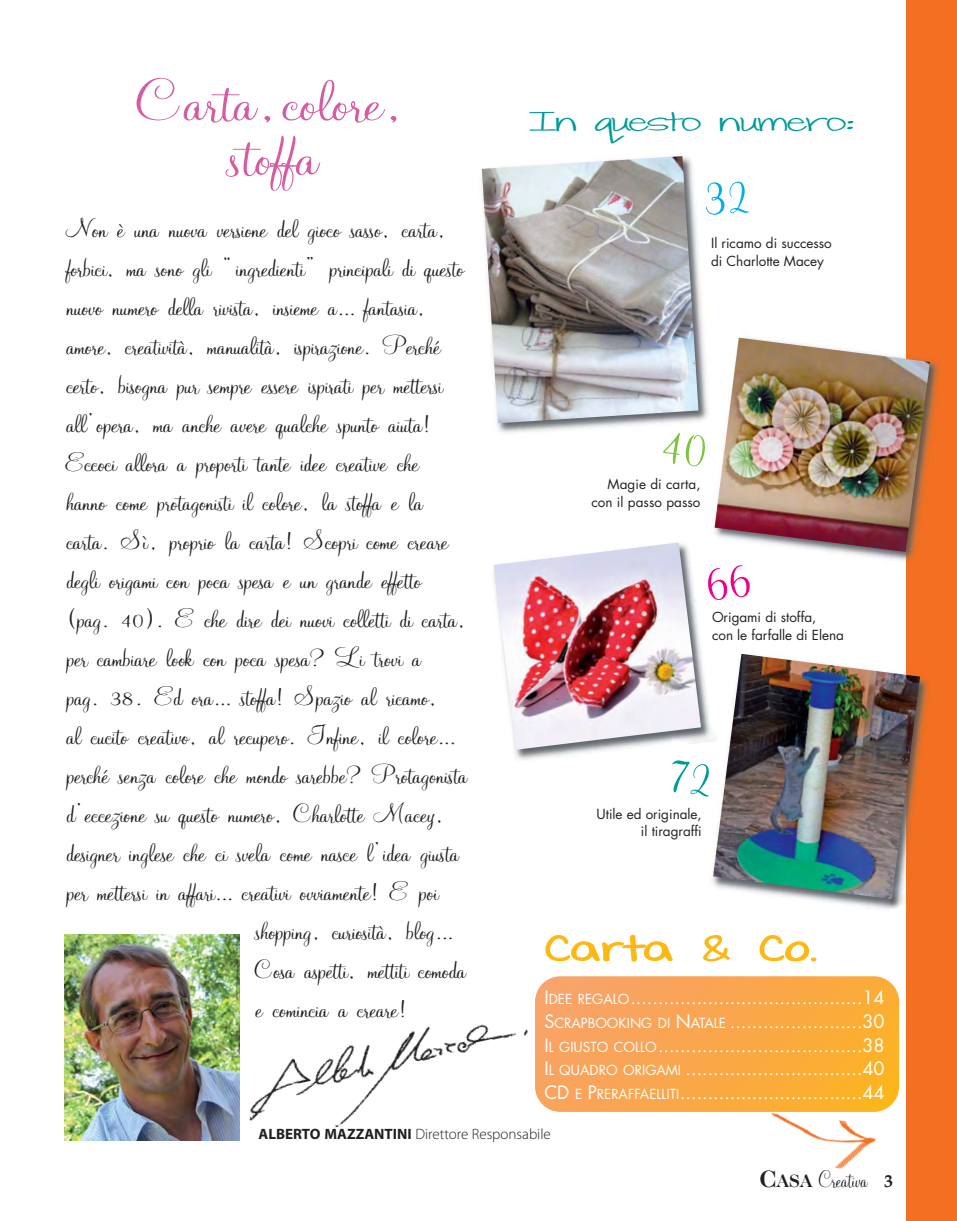
<style>
.page{position:relative;width:957px;height:1221px;background:#fff}
.page>*{position:absolute;margin:0;border:0;box-sizing:border-box;transform-origin:0 0}
.t1{font:59.4px/54.4px "AT Mahogany Script";color:#d75ba1;text-align:center;scale:1.34 1}
.t2{font:36px "Set Firetothe Rain";color:#fdb813;scale:1.54 1}
.t3{font:26.55px "AT Mahogany Script";letter-spacing:-.005em;color:#231f20;scale:1.2 1}
.t4{font:24px "AT Mahogany Script";color:#231f20}
.t5{font:21px "Janda Everyday Casual";letter-spacing:-.05em;color:#009b99;scale:2.02 1}
.t6{font:18px/23.5px "Futura";color:#fff;text-align:justify}
.t7{font:300 15px "Myriad Pro";color:#231f20}
.t8{font:13.5px/17.7px "Futura";color:#231f20}
.s1{font-size:30px}
.s2{font-size:13.5px}
.s3{font-weight:700}
.s4{font-family:"Caslon Two Twenty Four";font-weight:700}
.s5{font-family:"Caslon Two Twenty Four";font-weight:700;font-size:18px}
.s6{font-family:"Palatino";font-weight:700;font-size:18px}
</style>
<div class="page">
<div style="left:906px;top:0;width:51px;height:1220px;background:#f36f21"></div>
<img style="left:535px;top:976px;width:364px;height:135px">
<img style="left:768px;top:1068px;width:132px;height:101px">
<img style="left:481px;top:169px;width:226px;height:264px">
<img style="left:482px;top:156px;width:216px;height:267px">
<img style="left:906px;top:360px;width:33px;height:201px">
<img style="left:714px;top:337px;width:216px;height:215px">
<img style="left:493px;top:535px;width:224px;height:225px">
<img style="left:494px;top:542px;width:207px;height:207px">
<img style="left:65px;top:934px;width:174px;height:206px">
<img style="left:228px;top:1001px;width:315px;height:140px">
<img style="left:706px;top:647px;width:200px;height:263px">
<img style="left:906px;top:676px;width:23px;height:232px">
<img style="left:713px;top:653px;width:207px;height:246px">
<svg style="left:704px;top:181px;width:3px;height:34px"></svg>
<svg style="left:662px;top:431px;width:44px;height:2px"></svg>
<svg style="left:706px;top:564px;width:11px;height:37px"></svg>
<svg style="left:669px;top:759px;width:43px;height:37px"></svg>
<h1 class="t1" style="left:135px;top:81px;width:203px">Carta,colore, stoffa</h1>
<p class="t5" style="left:529px;top:111px;width:163px">In questo numero<span class="s1">:</span></p>
<p class="t3" style="left:65px;top:218px;width:319px">Non è una nuova versione del gioco sasso, carta,</p>
<p class="t3" style="left:65px;top:257px;width:333px">forbici, ma sono gli “ingredienti” principali di questo</p>
<p class="t3" style="left:65px;top:296px;width:302px">nuovo numero della rivista, insieme a... fantasia,</p>
<p class="t3" style="left:65px;top:335px;width:313px">amore, creatività, manualità, ispirazione. Perché</p>
<p class="t3" style="left:65px;top:374px;width:315px">certo, bisogna pur sempre essere ispirati per mettersi</p>
<p class="t3" style="left:65px;top:413px;width:307px">all’opera, ma anche avere qualche spunto aiuta!</p>
<p class="t3" style="left:65px;top:452px;width:295px">Eccoci allora a proporti tante idee creative che</p>
<p class="t3" style="left:65px;top:491px;width:298px">hanno come protagonisti il colore, la stoffa e la</p>
<p class="t3" style="left:65px;top:530px;width:320px">carta. Sì, proprio la carta! Scopri come creare</p>
<p class="t3" style="left:65px;top:569px;width:297px">degli origami con poca spesa e un grande effetto</p>
<p class="t3" style="left:65px;top:608px;width:336px">(pag. 40). E che dire dei nuovi colletti di carta,</p>
<p class="t3" style="left:65px;top:647px;width:297px">per cambiare look con poca spesa? Li trovi a</p>
<p class="t3" style="left:65px;top:686px;width:312px">pag. 38. Ed ora... stoffa! Spazio al ricamo,</p>
<p class="t3" style="left:65px;top:725px;width:329px">al cucito creativo, al recupero. Infine, il colore...</p>
<p class="t3" style="left:65px;top:764px;width:336px">perché senza colore che mondo sarebbe? Protagonista</p>
<p class="t3" style="left:65px;top:803px;width:317px">d’eccezione su questo numero, Charlotte Macey,</p>
<p class="t3" style="left:65px;top:842px;width:329px">designer inglese che ci svela come nasce l’idea giusta</p>
<p class="t3" style="left:65px;top:881px;width:311px">per mettersi in affari... creativi ovviamente! E poi</p>
<p class="t3" style="left:254px;top:920px;width:169px">shopping, curiosità, blog...</p>
<p class="t3" style="left:254px;top:959px;width:177px">Cosa aspetti, mettiti comoda</p>
<p class="t3" style="left:254px;top:998px;width:129px">e comincia a creare!</p>
<p class="t8" style="left:711px;top:235px;width:122px">Il ricamo di successo di Charlotte Macey</p>
<p class="t8" style="left:591px;top:476px;width:111px;text-align:right">Magie di carta, con il passo passo</p>
<p class="t8" style="left:712px;top:609px;width:134px">Origami di stoffa,<br>con le farfalle di Elena</p>
<p class="t8" style="left:596px;top:806px;width:107px;text-align:right">Utile ed originale, il tiragraffi</p>
<h2 class="t2" style="left:544px;top:934px;width:179px">Carta &amp; Co.</h2>
<p class="t6" style="left:544px;top:987px;width:342px">I<span class="s2">DEE REGALO</span>..........................................14<br>S<span class="s2">CRAPBOOKING DI</span> N<span class="s2">ATALE</span> ........................30<br>I<span class="s2">L GIUSTO COLLO</span>.....................................38<br>I<span class="s2">L QUADRO ORIGAMI</span> ................................40<br>CD <span class="s2">E</span> P<span class="s2">RERAFFAELLITI</span>.................................44</p>
<p class="t7" style="left:258px;top:1124px;width:294px"><span class="s3">ALBERTO MAZZANTINI</span> Direttore Responsabile</p>
<p class="t4" style="left:760px;top:1168px;width:135px"><span class="s4">C</span><span class="s5">ASA</span> Creativa <span class="s6">3</span></p>
</div>
